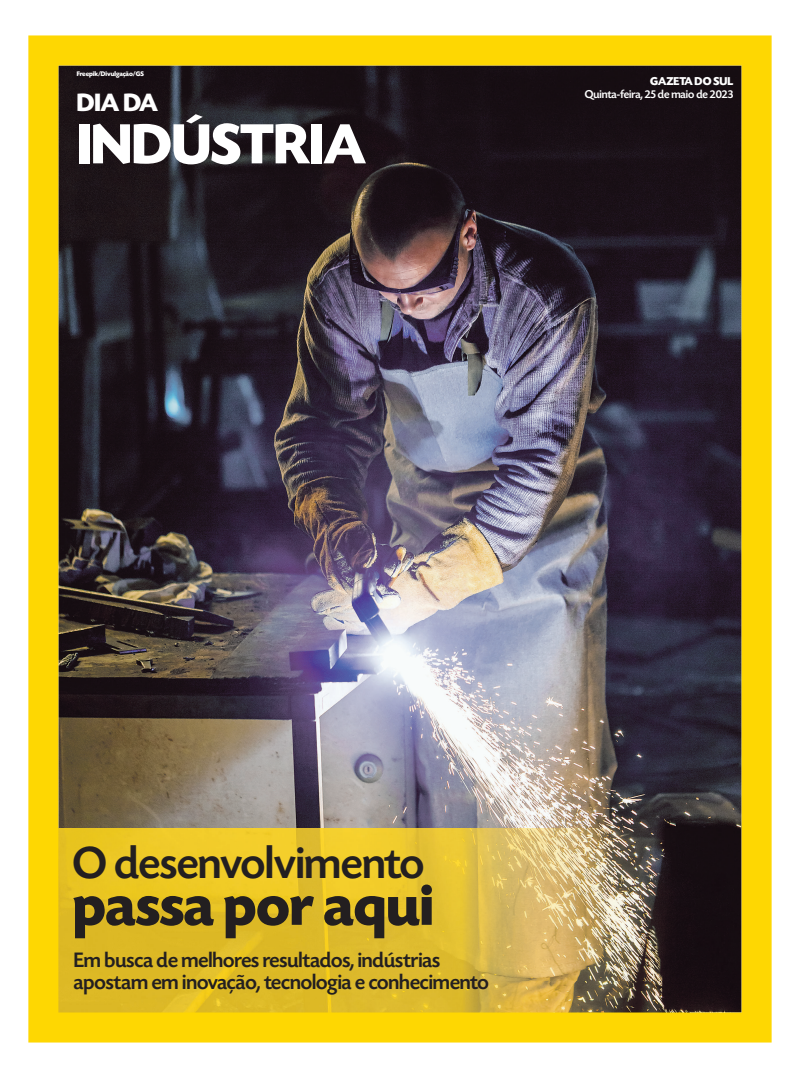
<style>
.page{position:relative;width:800px;height:1078px;background:#fff}
.page>*{position:absolute;margin:0;border:0;box-sizing:border-box;transform-origin:0 0}
.t1{font:700 60px "Today SHOP";color:#231f20}
.t2{font:700 59.5px "Today SHOP";color:#fff}
.t3{font:500 47.2px "Today SHOP";color:#231f20}
.t4{font:700 26.4px "Today SHOP";color:#fff}
.t5{font:500 22px/22px "Today SHOP";color:#231f20}
.t6{font:500 12px/13px "Today SHOP";color:#fff;text-align:right}
.t7{font:700 7px "Today SHOP";letter-spacing:-.01em;color:#fff}
.s1{font-weight:700}
</style>
<div class="page">
<img style="left:28px;top:35px;width:743px;height:1007px">
<img style="left:58px;top:828px;width:631px;height:185px">
<p class="t7" style="left:77px;top:71px;width:69px">Freepik/Divulgação/GS</p>
<p class="t4" style="left:77px;top:93px;width:82px">DIA DA</p>
<p class="t2" style="left:77px;top:123px;width:290px">INDÚSTRIA</p>
<p class="t6" style="left:584px;top:75px;width:150px"><span class="s1">GAZETA DO SUL<br></span>Quinta-feira, 25 de maio de 2023</p>
<p class="t3" style="left:73px;top:844px;width:353px">O desenvolvimento</p>
<p class="t1" style="left:73px;top:884px;width:362px">passa por aqui</p>
<p class="t5" style="left:74px;top:950px;width:416px">Em busca de melhores resultados, indústrias apostam em inovação, tecnologia e conhecimento</p>
</div>
